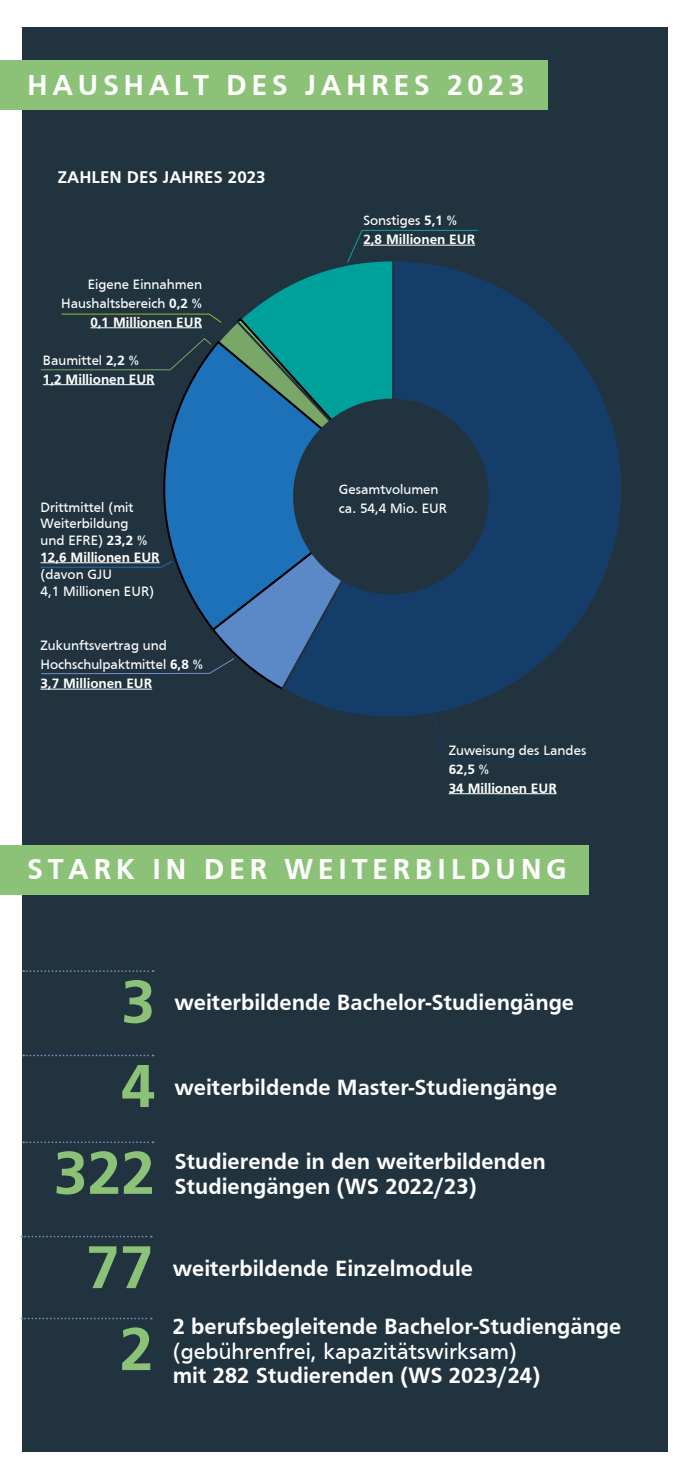
<style>
.page{position:relative;width:695px;height:1474px;background:#fff}
.page>*{position:absolute;margin:0;border:0;box-sizing:border-box;transform-origin:0 0}
.t1{font:700 63px "Frutiger";color:#8cc277}
.t2{font:700 29.75px "Frutiger";letter-spacing:.15em;color:#fff}
.t3{font:700 22.75px/24.5px "Frutiger";color:#fff}
.t4{font:22.75px "Frutiger";color:#fff}
.t5{font:700 17.5px "Frutiger";color:#fff}
.t6{font:14px/19.2px "Frutiger";color:#fff}
.t7{font:700 14px/19.2px "Frutiger";color:#fff}
.s1{font-weight:700}
.s2{font-weight:400}
</style>
<div class="page">
<div style="left:22px;top:27px;width:645px;height:1424px;background:#20333e"></div>
<svg style="left:289px;top:278px;width:332px;height:439px"></svg>
<div style="left:0;top:60px;width:547px;height:50px;background:#8cc277"></div>
<hr style="left:694px;top:60px;width:1px;height:50px;background:#8cc277">
<hr style="left:448px;top:793px;width:108px;height:1px;background:#fff">
<svg style="left:432px;top:713px;width:156px;height:46px"></svg>
<svg style="left:40px;top:230px;width:438px;height:461px"></svg>
<div style="left:0;top:845px;width:588px;height:49px;background:#8cc277"></div>
<svg style="left:23px;top:970px;width:131px;height:2px"></svg>
<svg style="left:23px;top:1054px;width:131px;height:2px"></svg>
<svg style="left:23px;top:1141px;width:131px;height:2px"></svg>
<svg style="left:21px;top:1235px;width:131px;height:2px"></svg>
<svg style="left:21px;top:1317px;width:131px;height:2px"></svg>
<h2 class="t2" style="left:27px;top:68px;width:498px">HAUSHALT DES JAHRES 2023</h2>
<p class="t5" style="left:58px;top:167px;width:209px">ZAHLEN DES JAHRES 2023</p>
<p class="t6" style="left:61px;top:274px;width:142px;text-align:right">Eigene Einnahmen<br>Haushaltsbereich <span class="s1">0,2 %<br>0,1 Millionen EUR</span></p>
<p class="t7" style="left:43px;top:350px;width:113px"><span class="s2">Baumittel</span> 2,2 %<br>1,2 Millionen EUR</p>
<p class="t6" style="left:40px;top:498px;width:121px;line-height:16.8px">Drittmittel (mit<br>Weiterbildung<br>und EFRE) <span class="s1">23,2 %<br>12,6 Millionen EUR</span></p>
<p class="t6" style="left:40px;top:565px;width:115px;line-height:16.8px">(davon GJU<br>4,1 Millionen EUR)</p>
<p class="t6" style="left:40px;top:635px;width:164px">Zukunftsvertrag und<br>Hochschulpaktmittel <span class="s1">6,8 %<br>3,7 Millionen EUR</span></p>
<p class="t7" style="left:363px;top:211px;width:113px"><span class="s2">Sonstiges</span> 5,1 %<br>2,8 Millionen EUR</p>
<p class="t6" style="left:339px;top:479px;width:109px">Gesamtvolumen ca. 54,4 Mio. EUR</p>
<p class="t6" style="left:448px;top:740px;width:139px">Zuweisung des Landes</p>
<p class="t7" style="left:448px;top:759px;width:109px">62,5 %<br>34 Millionen EUR</p>
<h2 class="t2" style="left:27px;top:852px;width:541px">STARK IN DER WEITERBILDUNG</h2>
<h1 class="t1" style="left:121px;top:965px;width:35px">3</h1>
<h1 class="t1" style="left:121px;top:1049px;width:35px">4</h1>
<h3 class="t3" style="left:174px;top:990px;width:401px">weiterbildende Bachelor-Studiengänge</h3>
<h3 class="t3" style="left:174px;top:1074px;width:384px">weiterbildende Master-Studiengänge</h3>
<h1 class="t1" style="left:54px;top:1136px;width:103px">322</h1>
<h3 class="t3" style="left:174px;top:1148px;width:373px">Studierende in den weiterbildenden<br>Studiengängen (WS 2022/23)</h3>
<h1 class="t1" style="left:86px;top:1230px;width:69px">77</h1>
<h3 class="t3" style="left:173px;top:1255px;width:302px">weiterbildende Einzelmodule</h3>
<h1 class="t1" style="left:120px;top:1312px;width:35px">2</h1>
<h3 class="t3" style="left:173px;top:1313px;width:450px">2 berufsbegleitende Bachelor-Studiengänge</h3>
<h3 class="t4" style="left:173px;top:1338px;width:345px">(gebührenfrei, kapazitätswirksam)</h3>
<h3 class="t3" style="left:173px;top:1362px;width:369px">mit 282 Studierenden (WS 2023/24)</h3>
</div>
